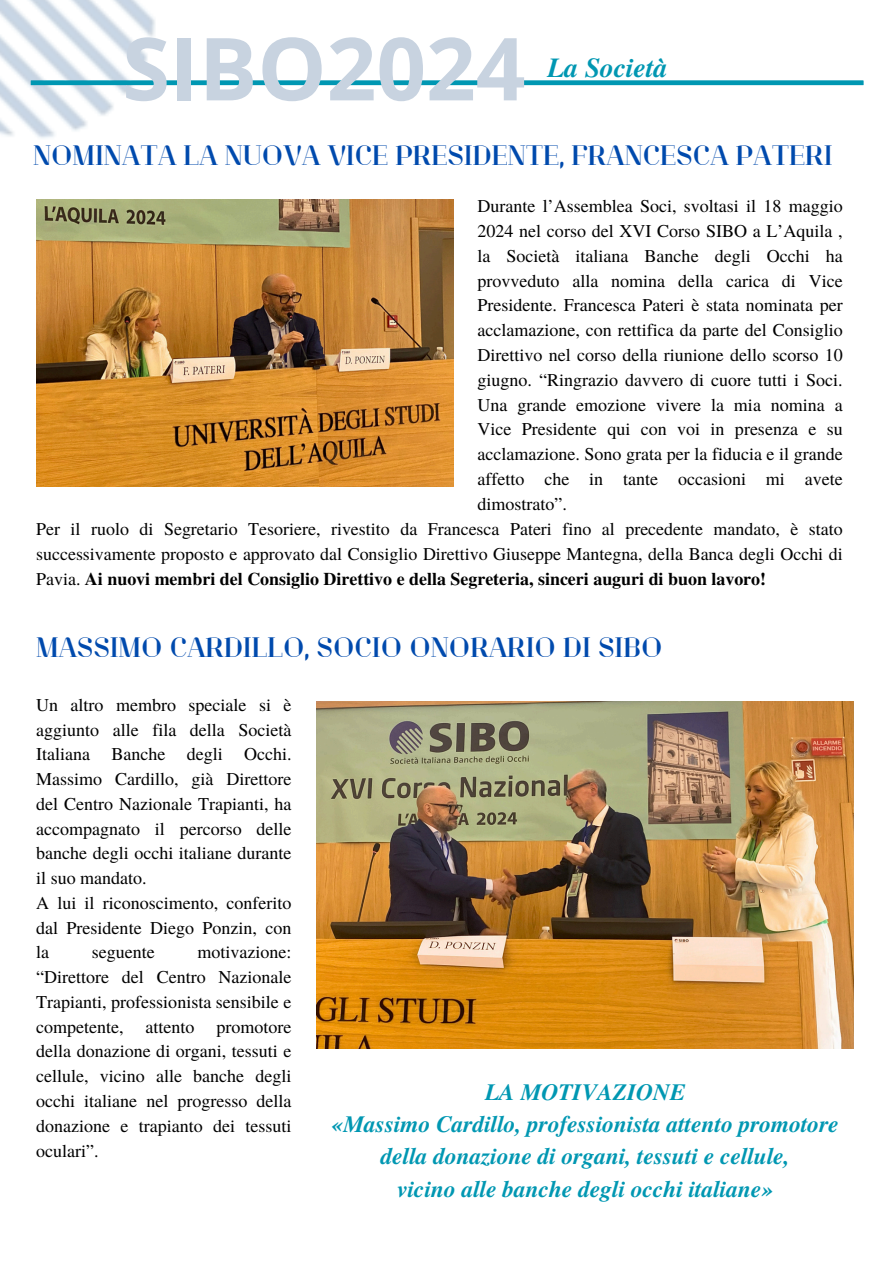
<style>
.page{position:relative;width:894px;height:1264px;background:#fff}
.page>*{position:absolute;margin:0;border:0;box-sizing:border-box;transform-origin:0 0}
.t1{font:700 87px "Open Sans";color:#c8d3e0}
.t2{font:30px "Lynx TH Serif";color:#004aad}
.t3{font:italic 700 27.45px "Te X Gyre Termes";color:#0097b2}
.t4{font:italic 700 23.4px/32.2px "Te X Gyre Termes";color:#0097b2;text-align:center}
.t5{font:18px/24.8px "Te X Gyre Termes";color:#000;text-align:justify}
.t6{font:17.85px/24.8px "Te X Gyre Termes";color:#000;text-align:justify}
.s1{font-weight:700}
</style>
<div class="page">
<img style="left:317px;top:701px;width:536px;height:347px">
<img style="left:36px;top:199px;width:418px;height:287px">
<img style="left:0;top:0;width:196px;height:138px">
<hr style="left:31px;top:81px;width:832px;height:4px;background:#0097b2">
<h4 class="t1" style="left:122px;top:7px;width:404px">SIBO2024</h4>
<p class="t3" style="left:547px;top:47px;width:121px">La Società</p>
<p class="t2" style="left:33px;top:142px;width:800px">NOMINATA LA NUOVA VICE PRESIDENTE, FRANCESCA PATERI</p>
<p class="t5" style="left:477px;top:193px;width:367px">Durante l’Assemblea Soci, svoltasi il 18 maggio 2024 nel corso del XVI Corso SIBO a L’Aquila , la Società italiana Banche degli Occhi ha provveduto alla nomina della carica di Vice Presidente. Francesca Pateri è stata nominata per acclamazione, con rettifica da parte del Consiglio Direttivo nel corso della riunione dello scorso 10 giugno. “Ringrazio davvero di cuore tutti i Soci.<br>Una grande emozione vivere la mia nomina a Vice Presidente qui con voi in presenza e su acclamazione. Sono grata per la fiducia e il grande affetto che in tante occasioni mi avete</p>
<h2 class="t5" style="left:477px;top:490px;width:91px">dimostrato”.</h2>
<p class="t6" style="left:36px;top:515px;width:807px">Per il ruolo di Segretario Tesoriere, rivestito da Francesca Pateri fino al precedente mandato, è stato successivamente proposto e approvato dal Consiglio Direttivo Giuseppe Mantegna, della Banca degli Occhi di Pavia. <span class="s1">Ai nuovi membri del Consiglio Direttivo e della Segreteria, sinceri auguri di buon lavoro!</span></p>
<p class="t2" style="left:36px;top:634px;width:628px">MASSIMO CARDILLO, SOCIO ONORARIO DI SIBO</p>
<h3 class="t5" style="left:36px;top:691px;width:257px">Un altro membro speciale si è aggiunto alle fila della Società Italiana Banche degli Occhi.<br>Massimo Cardillo, già Direttore del Centro Nazionale Trapianti, ha accompagnato il percorso delle banche degli occhi italiane durante il suo mandato.</h3>
<h2 class="t5" style="left:36px;top:889px;width:257px">A lui il riconoscimento, conferito dal Presidente Diego Ponzin, con la</h2>
<h2 class="t5" style="left:36px;top:939px;width:257px;text-indent:161px">motivazione: “Direttore del Centro Nazionale Trapianti, professionista sensibile e competente, attento promotore della donazione di organi, tessuti e cellule, vicino alle banche degli occhi italiane nel progresso della donazione e trapianto dei tessuti oculari”.</h2>
<h2 class="t5" style="left:92px;top:939px;width:64px">seguente</h2>
<p class="t4" style="left:332px;top:1074px;width:508px">LA MOTIVAZIONE<br>«Massimo Cardillo, professionista attento promotore della donazione di organi, tessuti e cellule,<br>vicino alle banche degli occhi italiane»</p>
</div>
